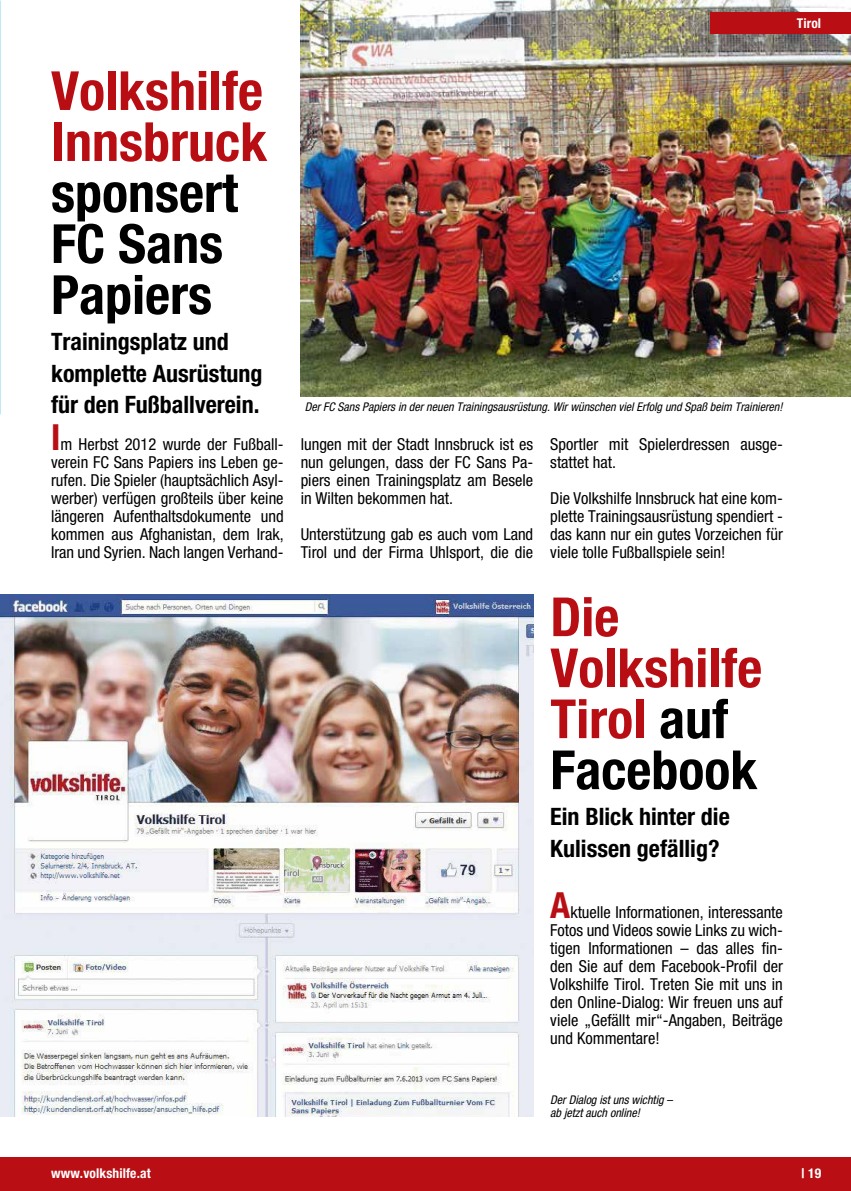
<style>
.page{position:relative;width:851px;height:1191px;background:#fff}
.page>*{position:absolute;margin:0;border:0;box-sizing:border-box;transform-origin:0 0}
.t1{font:700 condensed 54px/51px "Helvetica Neue";color:#b80e13}
.t2{font:700 condensed 54px/51px "Helvetica Neue";color:#000}
.t3{font:700 condensed 24px/31.5px "Helvetica Neue";color:#000}
.t4{font:condensed 16.5px/18px "Helvetica Neue";color:#000;text-align:justify}
.t5{font:700 condensed 13.5px "Helvetica Neue";letter-spacing:.01em;color:#fff}
.t6{font:italic condensed 12px/13.5px "Helvetica Neue";color:#000}
.s1{font-weight:700;font-size:36px;color:#b90e13}
.s2{color:#000}
</style>
<div class="page">
<div style="left:0;top:1157px;width:850px;height:34px;background:#b90e13"></div>
<img style="left:300px;top:0;width:550px;height:396px">
<img style="left:0;top:0;width:1px;height:414px">
<div style="left:710px;top:13px;width:140px;height:21px;background:#b90e13"></div>
<img style="left:0;top:594px;width:533px;height:522px">
<h1 class="t1" style="left:51px;top:65px;width:217px">Volkshilfe<br>Innsbruck</h1>
<h1 class="t2" style="left:51px;top:166px;width:188px">sponsert<br>FC Sans<br>Papiers</h1>
<h2 class="t3" style="left:51px;top:325px;width:213px">Trainingsplatz und komplette Ausrüstung für den Fußballverein.</h2>
<p class="t4" style="left:51px;top:435px;width:234px"><span class="s1">I</span>m Herbst 2012 wurde der Fußball&shy;verein FC Sans Papiers ins Leben ge&shy;rufen. Die Spieler (hauptsächlich Asyl&shy;werber) verfügen großteils über keine längeren Aufenthaltsdokumente und kommen aus Afghanistan, dem Irak, Iran und Syrien. Nach langen Verhand-</p>
<p class="t5" style="left:796px;top:15px;width:26px">Tirol</p>
<p class="t6" style="left:305px;top:400px;width:479px">Der FC Sans Papiers in der neuen Trainingsausrüstung. Wir wünschen viel Erfolg und Spaß beim Trainieren!</p>
<p class="t4" style="left:300px;top:435px;width:234px">lungen mit der Stadt Innsbruck ist es nun gelungen, dass der FC Sans Pa&shy;piers einen Trainingsplatz am Besele in Wilten bekommen hat.</p>
<p class="t4" style="left:300px;top:525px;width:234px">Unterstützung gab es auch vom Land<br>Tirol und der Firma Uhlsport, die die</p>
<p class="t4" style="left:550px;top:435px;width:234px">Sportler mit Spielerdressen ausge&shy;stattet hat.</p>
<p class="t4" style="left:550px;top:489px;width:234px">Die Volkshilfe Innsbruck hat eine kom&shy;plette Trainingsausrüstung spendiert - das kann nur ein gutes Vorzeichen für viele tolle Fußballspiele sein!</p>
<h1 class="t1" style="left:550px;top:591px;width:213px">Die<br>Volkshilfe<br>Tirol <span class="s2">auf<br>Facebook</span></h1>
<h2 class="t3" style="left:550px;top:800px;width:181px">Ein Blick hinter die<br>Kulissen gefällig?</h2>
<p class="t4" style="left:550px;top:903px;width:234px"><span class="s1">A</span>ktuelle Informationen, interessante Fotos und Videos sowie Links zu wich&shy;tigen Informationen – das alles fin&shy;den Sie auf dem Facebook-Profil der Volkshilfe Tirol. Treten Sie mit uns in den Online-Dialog: Wir freuen uns auf viele „Gefällt mir“-Angaben, Beiträge und Kommentare!</p>
<p class="t6" style="left:550px;top:1092px;width:124px">Der Dialog ist uns wichtig – ab jetzt auch online!</p>
<p class="t5" style="left:51px;top:1165px;width:101px">www.volkshilfe.at</p>
<p class="t5" style="left:801px;top:1165px;width:21px">| 19</p>
</div>
